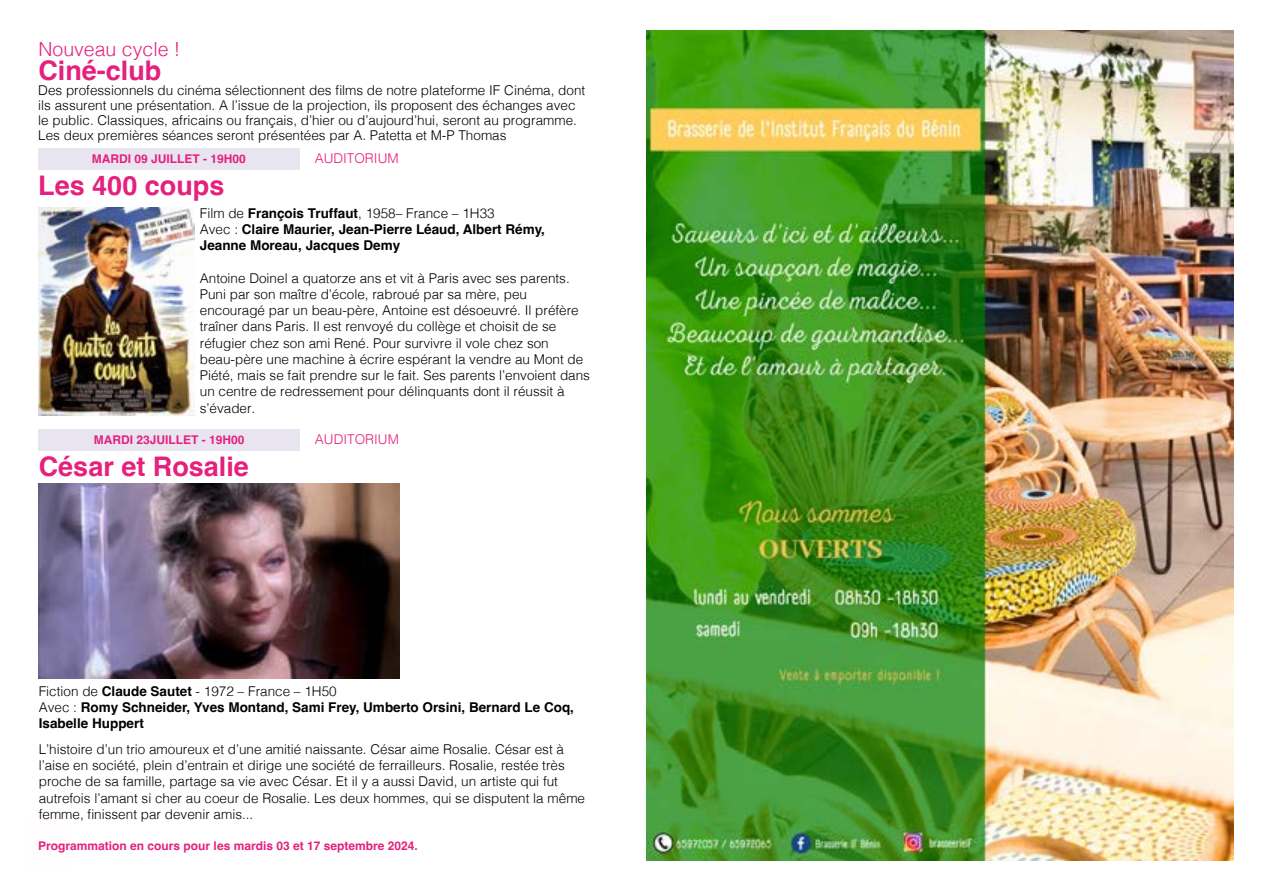
<style>
.page{position:relative;width:1263px;height:893px;background:#fff}
.page>*{position:absolute;margin:0;border:0;box-sizing:border-box;transform-origin:0 0}
.t1{font:700 27px "Helvetica";color:#e5207d}
.t2{font:300 19.5px "Helvetica";color:#e5207d}
.t3{font:300 13.5px/16.2px "Helvetica";color:#000}
.t4{font:700 13.5px/16.2px "Helvetica";color:#000}
.t5{font:300 13.5px "Helvetica";color:#e5207d}
.t6{font:700 12px "Helvetica";color:#e5207d}
.s1{font-weight:300}
</style>
<div class="page">
<img style="left:646px;top:31px;width:587px;height:830px">
<div style="left:38px;top:148px;width:261px;height:21px;background:#e8e4f0"></div>
<div style="left:39px;top:429px;width:261px;height:21px;background:#e8e4f0"></div>
<img style="left:39px;top:208px;width:155px;height:208px">
<img style="left:39px;top:484px;width:361px;height:194px">
<h2 class="t2" style="left:38px;top:32px;width:143px">Nouveau cycle !</h2>
<h1 class="t1" style="left:38px;top:54px;width:125px">Ciné-club</h1>
<p class="t3" style="left:38px;top:82px;width:548px;line-height:15px">Des professionnels du cinéma sélectionnent des films de notre plateforme IF Cinéma, dont ils assurent une présentation. A l’issue de la projection, ils proposent des échanges avec le public. Classiques, africains ou français, d’hier ou d’aujourd’hui, seront au programme.<br>Les deux premières séances seront présentées par A. Patetta et M-P Thomas</p>
<p class="t6" style="left:92px;top:152px;width:156px">MARDI 09 JUILLET - 19H00</p>
<p class="t5" style="left:315px;top:147px;width:86px">AUDITORIUM</p>
<h1 class="t1" style="left:38px;top:169px;width:188px">Les 400 coups</h1>
<p class="t4" style="left:200px;top:207px;width:347px"><span class="s1">Film de</span> François Truffaut<span class="s1">, 1958– France – 1H33<br>Avec :</span> Claire Maurier, Jean-Pierre Léaud, Albert Rémy,<br>Jeanne Moreau, Jacques Demy</p>
<p class="t3" style="left:200px;top:269px;width:392px">Antoine Doinel a quatorze ans et vit à Paris avec ses parents.<br>Puni par son maître d’école, rabroué par sa mère, peu encouragé par un beau-père, Antoine est désoeuvré. Il préfère traîner dans Paris. Il est renvoyé du collège et choisit de se réfugier chez son ami René. Pour survivre il vole chez son beau-père une machine à écrire espérant la vendre au Mont de Piété, mais se fait prendre sur le fait. Ses parents l’envoient dans un centre de redressement pour délinquants dont il réussit à s’évader.</p>
<p class="t6" style="left:94px;top:433px;width:152px">MARDI 23JUILLET - 19H00</p>
<p class="t5" style="left:315px;top:428px;width:86px">AUDITORIUM</p>
<h1 class="t1" style="left:39px;top:450px;width:212px">César et Rosalie</h1>
<p class="t4" style="left:39px;top:685px;width:537px"><span class="s1">Fiction de</span> Claude Sautet <span class="s1">- 1972 – France – 1H50<br>Avec :</span> Romy Schneider, Yves Montand, Sami Frey, Umberto Orsini, Bernard Le Coq,<br>Isabelle Huppert</p>
<p class="t3" style="left:39px;top:740px;width:548px">L’histoire d’un trio amoureux et d’une amitié naissante. César aime Rosalie. César est à l’aise en société, plein d’entrain et dirige une société de ferrailleurs. Rosalie, restée très proche de sa famille, partage sa vie avec César. Et il y a aussi David, un artiste qui fut autrefois l’amant si cher au coeur de Rosalie. Les deux hommes, qui se disputent la même femme, finissent par devenir amis...</p>
<p class="t6" style="left:38px;top:838px;width:381px">Programmation en cours pour les mardis 03 et 17 septembre 2024.</p>
</div>
